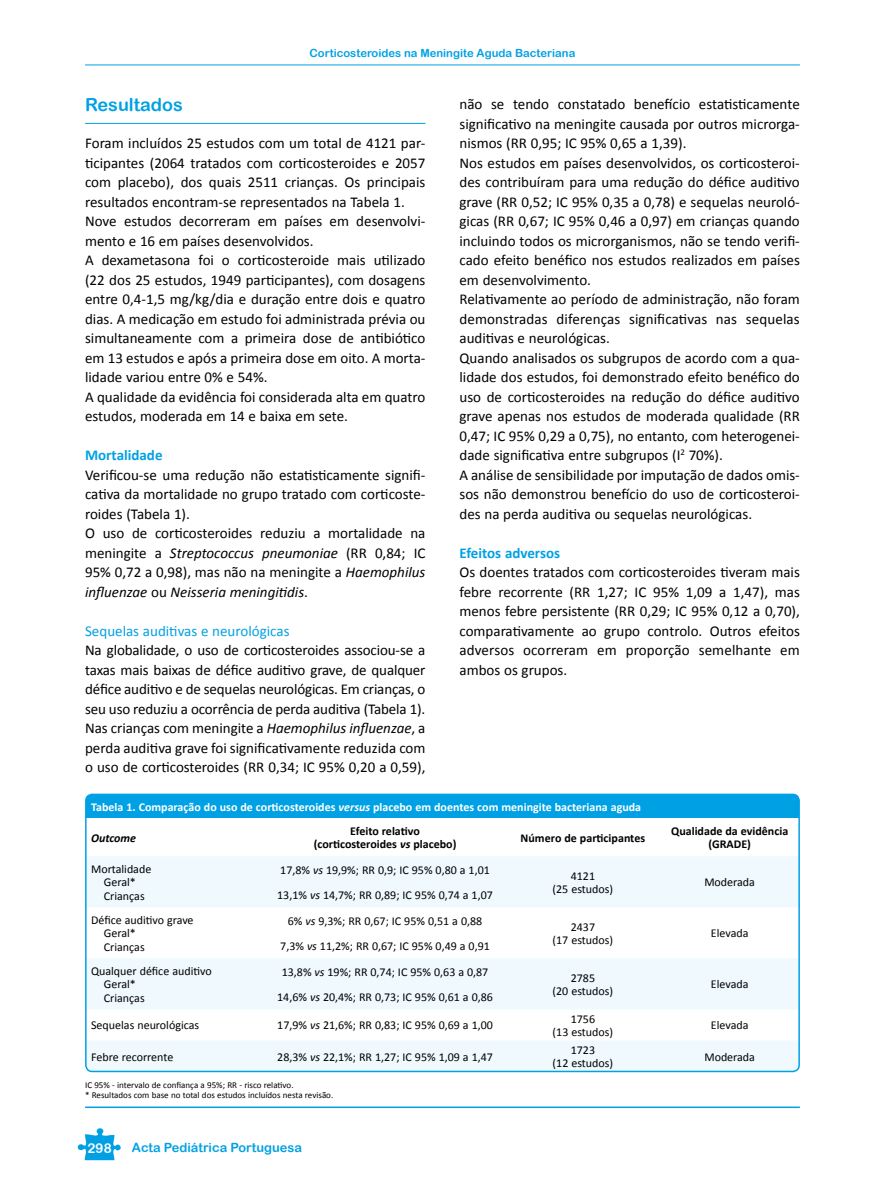
<style>
.page{position:relative;width:885px;height:1191px;background:#fff}
.page>*{position:absolute;margin:0;border:0;box-sizing:border-box;transform-origin:0 0}
.t1{font:18px "Arial Rounded MT Bold";color:#00a1e4}
.t2{font:15px/19.5px "Calibri";color:#000}
.t3{font:15px "Calibri";color:#00a1e4}
.t4{font:700 15px "Calibri";color:#00a1e4}
.t5{font:13.5px "Arial Rounded MT Bold";color:#fff}
.t6{font:12.75px "Arial Rounded MT Bold";color:#00a1e4}
.t7{font:12px/13.5px "Calibri";color:#000;text-align:center}
.t8{font:700 12px "Calibri";color:#fff}
.t9{font:700 12px/13.5px "Calibri";color:#000;text-align:center}
.t10{font:italic 700 12px "Calibri";color:#000}
.t11{font:11.25px "Arial Rounded MT Bold";color:#00a1e4}
.t12{font:9px/10.5px "Calibri";color:#000}
.s1{font-style:italic}
</style>
<div class="page">
<hr style="left:85px;top:65px;width:714px;height:1px;background:#00a1e4">
<svg style="left:77px;top:1128px;width:44px;height:32px"></svg>
<hr style="left:85px;top:123px;width:340px;height:1px;background:#00a1e4">
<hr style="left:85px;top:1106px;width:714px;height:2px;background:#00a1e4">
<div style="left:86px;top:794px;width:713px;height:24px;background:#00a1e4"></div>
<svg style="left:88px;top:856px;width:711px;height:215px;fill:#eff9fe"></svg>
<div style="left:85px;top:793px;width:714px;height:279px;border:2px solid #00a1e4;border-radius:6px"></div>
<p class="t11" style="left:309px;top:46px;width:267px">Corticosteroides na Meningite Aguda Bacteriana</p>
<p class="t1" style="left:85px;top:94px;width:99px">Resultados</p>
<p class="t2" style="left:85px;top:133px;width:342px">Foram incluídos 25 estudos com um total de 4121 par&shy;ticipantes (2064 tratados com corticosteroides e 2057 com placebo), dos quais 2511 crianças. Os principais resultados encontram-se representados na Tabela 1.<br>Nove estudos decorreram em países em desenvolvi&shy;mento e 16 em países desenvolvidos.<br>A dexametasona foi o corticosteroide mais utilizado (22 dos 25 estudos, 1949 participantes), com dosagens entre 0,4-1,5 mg/kg/dia e duração entre dois e quatro dias. A medicação em estudo foi administrada prévia ou simultaneamente com a primeira dose de antibiótico em 13 estudos e após a primeira dose em oito. A morta&shy;lidade variou entre 0% e 54%.<br>A qualidade da evidência foi considerada alta em quatro estudos, moderada em 14 e baixa em sete.</p>
<p class="t4" style="left:85px;top:446px;width:79px">Mortalidade</p>
<p class="t2" style="left:85px;top:464px;width:342px">Verificou-se uma redução não estatisticamente signifi&shy;cativa da mortalidade no grupo tratado com corticoste&shy;roides (Tabela 1).<br>O uso de corticosteroides reduziu a mortalidade na meningite a <span class="s1">Streptococcus pneumoniae</span> (RR 0,84; IC 95% 0,72 a 0,98), mas não na meningite a <span class="s1">Haemophilus influenzae</span> ou <span class="s1">Neisseria meningitidis</span>.</p>
<p class="t3" style="left:85px;top:621px;width:206px">Sequelas auditivas e neurológicas</p>
<p class="t2" style="left:85px;top:640px;width:342px;text-align:justify">Na globalidade, o uso de corticosteroides associou-se a taxas mais baixas de défice auditivo grave, de qualquer défice auditivo e de sequelas neurológicas. Em crianças, o seu uso reduziu a ocorrência de perda auditiva (Tabela 1).<br>Nas crianças com meningite a <span class="s1">Haemophilus influenzae</span>, a perda auditiva grave foi significativamente reduzida com o uso de corticosteroides (RR 0,34; IC 95% 0,20 a 0,59),</p>
<p class="t2" style="left:459px;top:94px;width:342px">não se tendo constatado benefício estatisticamente significativo na meningite causada por outros microrga&shy;nismos (RR 0,95; IC 95% 0,65 a 1,39).<br>Nos estudos em países desenvolvidos, os corticosteroi&shy;des contribuíram para uma redução do défice auditivo grave (RR 0,52; IC 95% 0,35 a 0,78) e sequelas neuroló&shy;gicas (RR 0,67; IC 95% 0,46 a 0,97) em crianças quando incluindo todos os microrganismos, não se tendo verifi&shy;cado efeito benéfico nos estudos realizados em países em desenvolvimento.<br>Relativamente ao período de administração, não foram demonstradas diferenças significativas nas sequelas auditivas e neurológicas.<br>Quando analisados os subgrupos de acordo com a qua&shy;lidade dos estudos, foi demonstrado efeito benéfico do uso de corticosteroides na redução do défice auditivo grave apenas nos estudos de moderada qualidade (RR 0,47; IC 95% 0,29 a 0,75), no entanto, com heterogenei&shy;dade significativa entre subgrupos (I<sup>2</sup> 70%).<br>A análise de sensibilidade por imputação de dados omis&shy;sos não demonstrou benefício do uso de corticosteroi&shy;des na perda auditiva ou sequelas neurológicas.</p>
<p class="t4" style="left:459px;top:543px;width:102px">Efeitos adversos</p>
<p class="t2" style="left:459px;top:562px;width:342px;text-align:justify">Os doentes tratados com corticosteroides tiveram mais febre recorrente (RR 1,27; IC 95% 1,09 a 1,47), mas menos febre persistente (RR 0,29; IC 95% 0,12 a 0,70), comparativamente ao grupo controlo. Outros efeitos adversos ocorreram em proporção semelhante em ambos os grupos.</p>
<p class="t8" style="left:91px;top:799px;width:551px">Tabela 1. Comparação do uso de corticosteroides <span class="s1">versus</span> placebo em doentes com meningite bacteriana aguda</p>
<p class="t10" style="left:91px;top:830px;width:47px">Outcome</p>
<p class="t9" style="left:313px;top:823px;width:144px">Efeito relativo (corticosteroides <span class="s1">vs</span> placebo)</p>
<p class="t9" style="left:520px;top:830px;width:126px">Número de participantes</p>
<p class="t9" style="left:671px;top:823px;width:119px">Qualidade da evidência (GRADE)</p>
<p class="t7" style="left:91px;top:861px;width:62px">Mortalidade<br>Geral*<br>Crianças</p>
<p class="t7" style="left:280px;top:862px;width:211px">17,8% <span class="s1">vs</span> 19,9%; RR 0,9; IC 95% 0,80 a 1,01</p>
<p class="t7" style="left:552px;top:868px;width:62px">4121<br>(25 estudos)</p>
<p class="t7" style="left:704px;top:875px;width:52px">Moderada</p>
<p class="t7" style="left:277px;top:887px;width:217px">13,1% <span class="s1">vs</span> 14,7%; RR 0,89; IC 95% 0,74 a 1,07</p>
<p class="t7" style="left:104px;top:912px;width:91px;text-align:left;text-indent:-13px">Défice auditivo grave<br>Geral*<br>Crianças</p>
<p class="t7" style="left:288px;top:913px;width:196px">6% <span class="s1">vs</span> 9,3%; RR 0,67; IC 95% 0,51 a 0,88</p>
<p class="t7" style="left:280px;top:939px;width:211px">7,3% <span class="s1">vs</span> 11,2%; RR 0,67; IC 95% 0,49 a 0,91</p>
<p class="t7" style="left:104px;top:963px;width:109px;text-align:left;text-indent:-13px">Qualquer défice auditivo<br>Geral*<br>Crianças</p>
<p class="t7" style="left:282px;top:964px;width:208px">13,8% <span class="s1">vs</span> 19%; RR 0,74; IC 95% 0,63 a 0,87</p>
<p class="t7" style="left:277px;top:990px;width:217px">14,6% <span class="s1">vs</span> 20,4%; RR 0,73; IC 95% 0,61 a 0,86</p>
<p class="t7" style="left:552px;top:919px;width:62px">2437<br>(17 estudos)</p>
<p class="t7" style="left:710px;top:926px;width:39px">Elevada</p>
<p class="t7" style="left:552px;top:970px;width:62px">2785<br>(20 estudos)</p>
<p class="t7" style="left:710px;top:977px;width:39px">Elevada</p>
<p class="t7" style="left:91px;top:1018px;width:110px">Sequelas neurológicas</p>
<p class="t7" style="left:277px;top:1018px;width:217px">17,9% <span class="s1">vs</span> 21,6%; RR 0,83; IC 95% 0,69 a 1,00</p>
<p class="t7" style="left:552px;top:1011px;width:62px">1756<br>(13 estudos)</p>
<p class="t7" style="left:710px;top:1018px;width:39px">Elevada</p>
<p class="t7" style="left:91px;top:1049px;width:84px">Febre recorrente</p>
<p class="t7" style="left:277px;top:1049px;width:217px">28,3% <span class="s1">vs</span> 22,1%; RR 1,27; IC 95% 1,09 a 1,47</p>
<p class="t7" style="left:552px;top:1042px;width:62px">1723<br>(12 estudos)</p>
<p class="t7" style="left:704px;top:1049px;width:52px">Moderada</p>
<p class="t12" style="left:85px;top:1079px;width:250px">IC 95% - intervalo de confiança a 95%; RR - risco relativo.<br>* Resultados com base no total dos estudos incluídos nesta revisão.</p>
<p class="t5" style="left:88px;top:1139px;width:26px">298</p>
<p class="t6" style="left:132px;top:1140px;width:171px">Acta Pediátrica Portuguesa</p>
</div>
